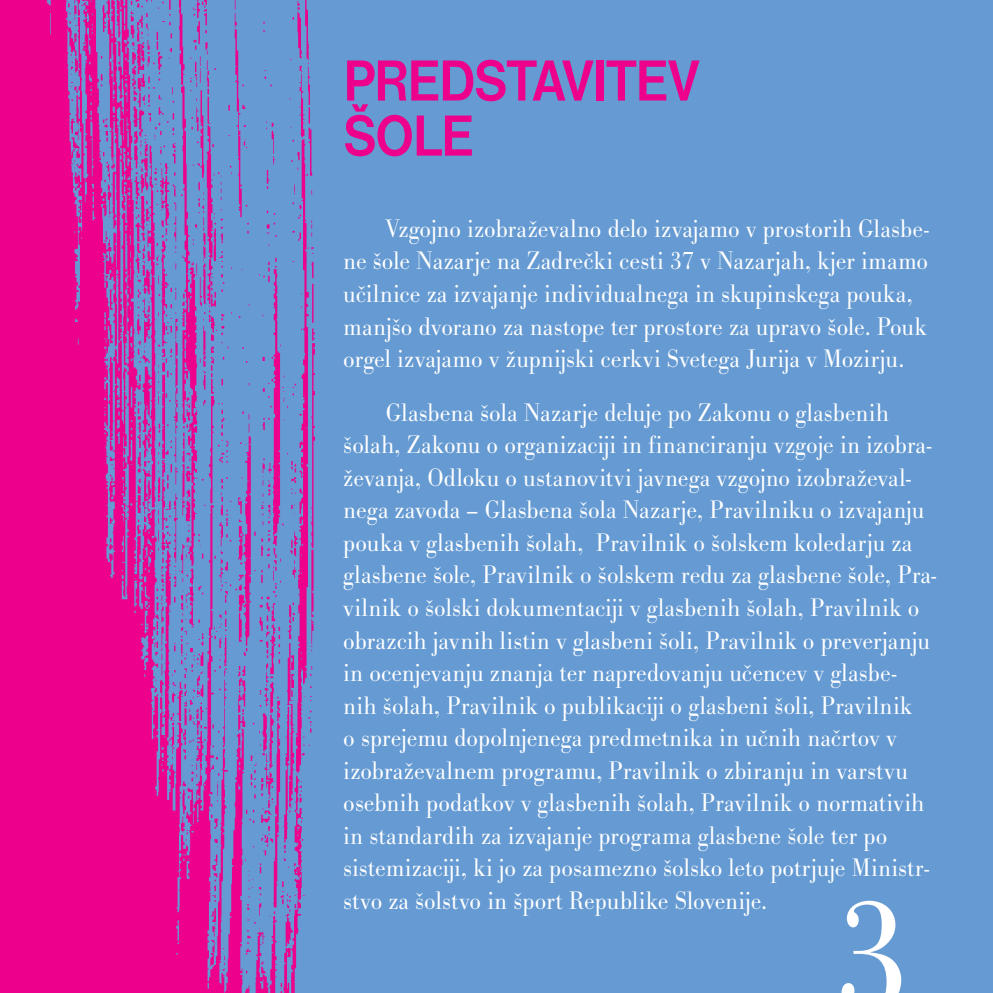
<style>
.page{position:relative;width:993px;height:993px;background:#fff}
.page>*{position:absolute;margin:0;border:0;box-sizing:border-box;transform-origin:0 0}
.t1{font:167.5px "Bodoni Ant TCE Ligh";color:#fff;scale:.94 1}
.t2{font:700 60px/55px "Nimbus San DCE";letter-spacing:-.03em;color:#ec008c;scale:.9 1}
.t3{font:26.25px/32.5px "Bodoni Ant TCE Ligh";letter-spacing:.01em;color:#fff;scale:.94 1}
</style>
<div class="page">
<div style="left:0;top:0;width:992px;height:992px;background:#659ad2"></div>
<img style="left:0;top:0;width:315px;height:992px">
<h2 class="t2" style="left:343px;top:54px;width:397px">PREDSTAVITEV<br>ŠOLE</h2>
<p class="t3" style="left:343px;top:213px;width:624px;text-indent:43px">Vzgojno izobraževalno delo izvajamo v prostorih Glasbe&shy;ne šole Nazarje na Zadrečki cesti 37 v Nazarjah, kjer imamo učilnice za izvajanje individualnega in skupinskega pouka, manjšo dvorano za nastope ter prostore za upravo šole. Pouk orgel izvajamo v župnijski cerkvi Svetega Jurija v Mozirju.</p>
<p class="t3" style="left:343px;top:397px;width:632px;text-indent:43px">Glasbena šola Nazarje deluje po Zakonu o glasbenih šolah, Zakonu o organizaciji in financiranju vzgoje in izobra&shy;ževanja, Odloku o ustanovitvi javnega vzgojno izobraževal&shy;nega zavoda – Glasbena šola Nazarje, Pravilniku o izvajanju pouka v glasbenih šolah, Pravilnik o šolskem koledarju za glasbene šole, Pravilnik o šolskem redu za glasbene šole, Pra&shy;vilnik o šolski dokumentaciji v glasbenih šolah, Pravilnik o obrazcih javnih listin v glasbeni šoli, Pravilnik o preverjanju in ocenjevanju znanja ter napredovanju učencev v glasbe&shy;nih šolah, Pravilnik o publikaciji o glasbeni šoli, Pravilnik<br>o sprejemu dopolnjenega predmetnika in učnih načrtov v izobraževalnem programu, Pravilnik o zbiranju in varstvu osebnih podatkov v glasbenih šolah, Pravilnik o normativih in standardih za izvajanje programa glasbene šole ter po sistemizaciji, ki jo za posamezno šolsko leto potrjuje Ministr&shy;stvo za šolstvo in šport Republike Slovenije.</p>
<h1 class="t1" style="left:831px;top:866px;width:85px">3</h1>
</div>
